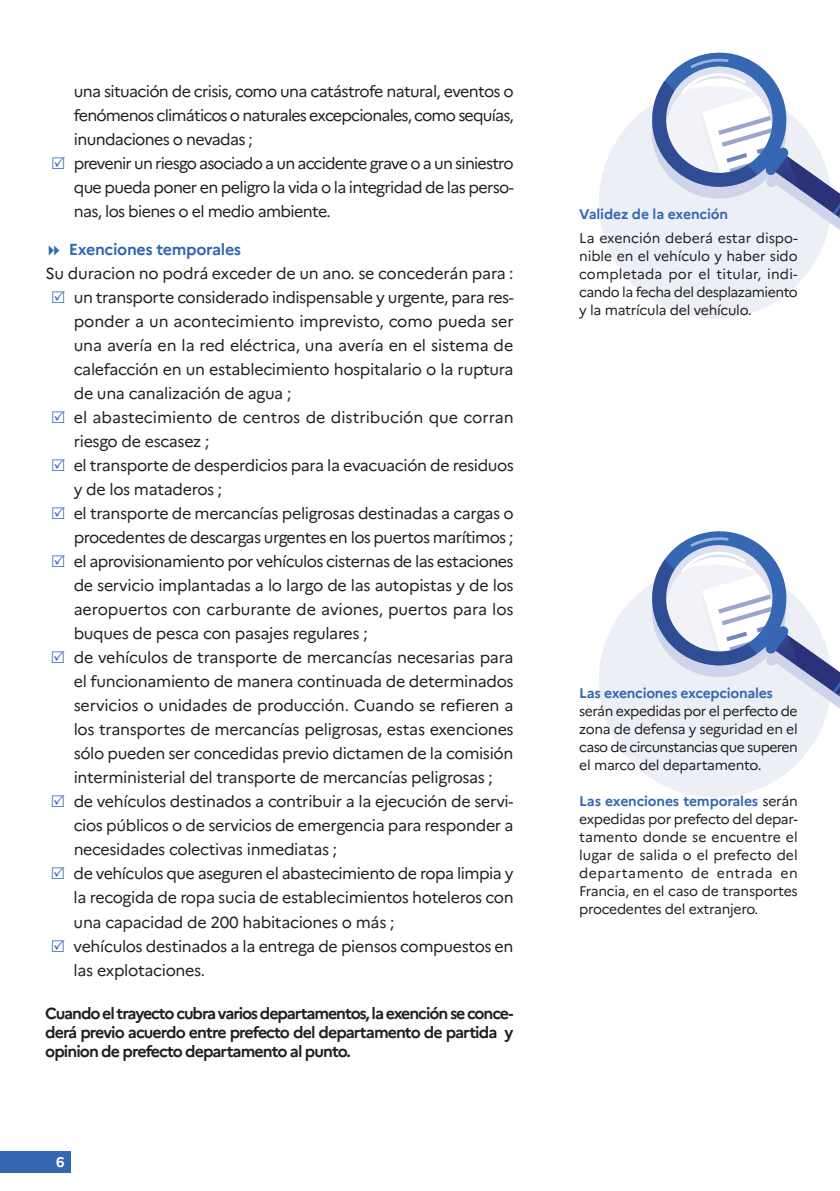
<style>
.page{position:relative;width:840px;height:1191px;background:#fff}
.page>*{position:absolute;margin:0;border:0;box-sizing:border-box;transform-origin:0 0}
.t1{font:16px/24px "Marianne";letter-spacing:-.02em;color:#231f20}
.t2{font:16px/24px "Marianne";letter-spacing:-.045em;color:#231f20}
.t3{font:700 16px/19.2px "Marianne";letter-spacing:-.06em;color:#231f20;text-align:justify}
.t4{font:700 16px "Marianne";letter-spacing:-.02em;color:#3566b1}
.t5{font:14px/18px "Marianne";letter-spacing:-.025em;color:#231f20;text-align:justify}
.t6{font:700 14px "Marianne";letter-spacing:-.02em;color:#3566b1}
.t7{font:700 14px "Marianne";color:#fff}
.s1{font-weight:700;color:#3566b1}
</style>
<div class="page">
<div style="left:0;top:1151px;width:70px;height:21px;background:#3566b1"></div>
<div style="left:598px;top:86px;width:233px;height:233px;background:#edeff7;border-radius:50%"></div>
<svg style="left:648px;top:52px;width:191px;height:184px"></svg>
<div style="left:598px;top:564px;width:233px;height:233px;background:#edeff7;border-radius:50%"></div>
<svg style="left:648px;top:531px;width:191px;height:184px"></svg>
<p class="t2" style="left:74px;top:79px;width:441px">una situación de crisis, como una catástrofe natural, eventos o fenómenos climáticos o naturales excepcionales, como sequías, inundaciones o nevadas ;<br>prevenir un riesgo asociado a un accidente grave o a un siniestro que pueda poner en peligro la vida o la integridad de las perso&shy;nas, los bienes o el medio ambiente.</p>
<p class="t4" style="left:69px;top:240px;width:174px">Exenciones temporales</p>
<p class="t1" style="left:74px;top:261px;width:441px;text-indent:-28px">Su duracion no podrá exceder de un ano. se concederán para : un transporte considerado indispensable y urgente, para res&shy;ponder a un acontecimiento imprevisto, como pueda ser una avería en la red eléctrica, una avería en el sistema de calefacción en un establecimiento hospitalario o la ruptura de una canalización de agua ;<br>el abastecimiento de centros de distribución que corran riesgo de escasez ;<br>el transporte de desperdicios para la evacuación de residuos y de los mataderos ;<br>el transporte de mercancías peligrosas destinadas a cargas o procedentes de descargas urgentes en los puertos marítimos ; el aprovisionamiento por vehículos cisternas de las estaciones de servicio implantadas a lo largo de las autopistas y de los aeropuertos con carburante de aviones, puertos para los buques de pesca con pasajes regulares ;<br>de vehículos de transporte de mercancías necesarias para el funcionamiento de manera continuada de determinados servicios o unidades de producción. Cuando se refieren a los transportes de mercancías peligrosas, estas exenciones sólo pueden ser concedidas previo dictamen de la comisión interministerial del transporte de mercancías peligrosas ; de vehículos destinados a contribuir a la ejecución de servi&shy;cios públicos o de servicios de emergencia para responder a necesidades colectivas inmediatas ;<br>de vehículos que aseguren el abastecimiento de ropa limpia y la recogida de ropa sucia de establecimientos hoteleros con una capacidad de 200 habitaciones o más ;<br>vehículos destinados a la entrega de piensos compuestos en las explotaciones.</p>
<p class="t3" style="left:45px;top:1003px;width:469px">Cuando el trayecto cubra varios departamentos, la exención se conce&shy;derá previo acuerdo entre prefecto del departamento de partida y opinion de prefecto departamento al punto.</p>
<p class="t7" style="left:56px;top:1153px;width:10px">6</p>
<p class="t6" style="left:579px;top:205px;width:150px">Validez de la exención</p>
<p class="t5" style="left:579px;top:228px;width:220px">La exención deberá estar dispo&shy;nible en el vehículo y haber sido completada por el titular, indi&shy;cando la fecha del desplazamiento y la matrícula del vehículo.</p>
<p class="t6" style="left:579px;top:684px;width:195px">Las exenciones excepcionales</p>
<p class="t5" style="left:579px;top:702px;width:220px">serán expedidas por el perfecto de zona de defensa y seguridad en el caso de circunstancias que superen el marco del departamento.</p>
<p class="t5" style="left:579px;top:792px;width:220px"><span class="s1">Las exenciones temporales</span> serán expedidas por prefecto del depar&shy;tamento donde se encuentre el lugar de salida o el prefecto del departamento de entrada en Francia, en el caso de transportes procedentes del extranjero.</p>
</div>
